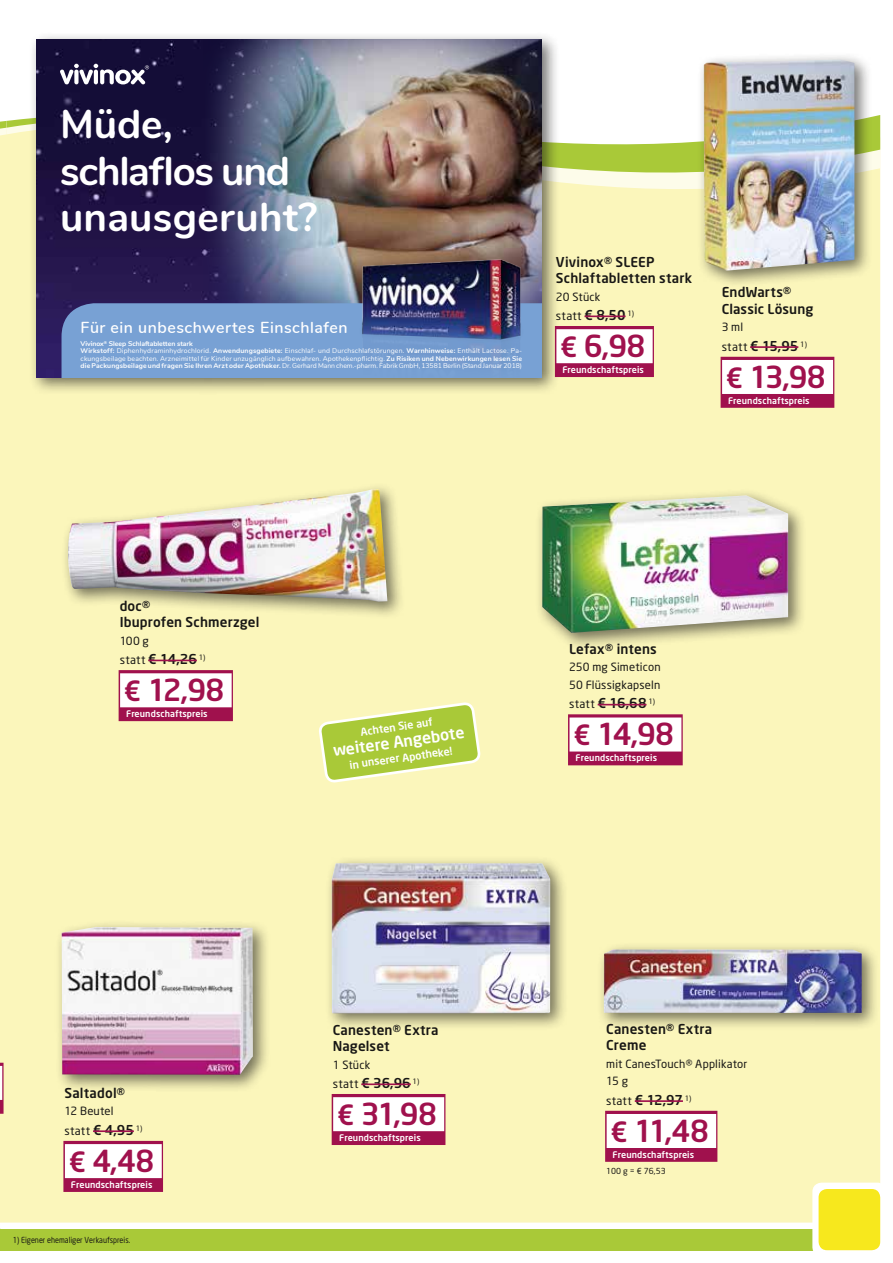
<style>
.page{position:relative;width:893px;height:1263px;background:#fff}
.page>*{position:absolute;margin:0;border:0;box-sizing:border-box;transform-origin:0 0}
.t1{font:700 40.35px/46.7px "Nunito";color:#fff}
.t2{font:500 30px "Neo Sans";letter-spacing:-.025em;color:#a0114d}
.t3{font:600 15.9px "Nunito";letter-spacing:.03em;color:#fff}
.t4{font:500 15.75px "Neo Sans";color:#fff}
.t5{font:500 13.5px/16.5px "Neo Sans";letter-spacing:.01em;color:#181715}
.t6{font:11.55px "Neo Sans";letter-spacing:.025em;color:#181715}
.t7{font:11.25px/17.4px "Neo Sans";letter-spacing:.015em;color:#181715}
.t8{font:500 10.65px "Neo Sans";color:#fff}
.t9{font:500 9px "Neo Sans";letter-spacing:.01em;color:#fff}
.t10{font:8.25px "Neo Sans";color:#181715;scale:.88 1}
.t11{font:8.25px "Neo Sans";color:#181715}
.t12{font:6.9px/7.5px "Nunito";letter-spacing:.02em;color:#fff}
.s1{font-weight:700}
.s2{font-weight:500;font-size:13.5px}
.s3{font-size:27.6px}
.s4{font-weight:400;font-size:11.55px}
</style>
<div class="page">
<div style="left:0;top:209px;width:880px;height:1013px;background:#fbf6bb"></div>
<div style="left:0;top:1229px;width:880px;height:21px;background:#a9c938"></div>
<div style="left:812px;top:1182px;width:74px;height:74px;background:#fff;border-radius:9px"></div>
<div style="left:819px;top:1189px;width:61px;height:61px;background:#f7e81d;border-radius:9px"></div>
<svg style="left:0;top:121px;width:6px;height:88px"></svg>
<svg style="left:6px;top:115px;width:874px;height:112px"></svg>
<div style="left:597px;top:942px;width:283px;height:89px;background:#181715;opacity:.6"></div>
<img style="left:604px;top:949px;width:258px;height:64px">
<div style="left:605px;top:1111px;width:112px;height:51px;background:#a0114d"></div>
<div style="left:607px;top:1114px;width:109px;height:34px;background:#fff"></div>
<hr style="left:635px;top:1100px;width:48px;height:2px;background:#a0114d">
<div style="left:332px;top:1094px;width:113px;height:51px;background:#a0114d"></div>
<div style="left:333px;top:1097px;width:111px;height:34px;background:#fff"></div>
<hr style="left:361px;top:1083px;width:50px;height:2px;background:#a0114d">
<div style="left:325px;top:856px;width:243px;height:175px;background:#181715;opacity:.6"></div>
<img style="left:332px;top:863px;width:218px;height:150px">
<div style="left:55px;top:920px;width:216px;height:173px;background:#181715;opacity:.6"></div>
<img style="left:62px;top:927px;width:191px;height:148px">
<div style="left:63px;top:1141px;width:100px;height:51px;background:#a0114d"></div>
<div style="left:65px;top:1144px;width:97px;height:34px;background:#fff"></div>
<hr style="left:93px;top:1130px;width:41px;height:2px;background:#a0114d">
<div style="left:61px;top:482px;width:344px;height:138px;background:#181715;opacity:.6"></div>
<img style="left:68px;top:489px;width:319px;height:113px">
<div style="left:119px;top:670px;width:114px;height:51px;background:#a0114d"></div>
<div style="left:120px;top:673px;width:112px;height:34px;background:#fff"></div>
<hr style="left:148px;top:660px;width:49px;height:1px;background:#a0114d">
<div style="left:697px;top:52px;width:175px;height:236px;background:#181715;opacity:.6"></div>
<img style="left:704px;top:60px;width:150px;height:211px">
<div style="left:721px;top:357px;width:113px;height:51px;background:#a0114d"></div>
<div style="left:722px;top:360px;width:111px;height:34px;background:#fff"></div>
<hr style="left:750px;top:346px;width:48px;height:2px;background:#a0114d">
<div style="left:535px;top:488px;width:271px;height:162px;background:#181715;opacity:.6"></div>
<img style="left:542px;top:495px;width:246px;height:138px">
<div style="left:568px;top:714px;width:115px;height:51px;background:#a0114d"></div>
<div style="left:569px;top:717px;width:112px;height:34px;background:#fff"></div>
<hr style="left:598px;top:704px;width:48px;height:1px;background:#a0114d">
<div style="left:29px;top:32px;width:531px;height:363px;background:#181715;opacity:.6"></div>
<img style="left:309px;top:39px;width:233px;height:264px">
<img style="left:36px;top:39px;width:273px;height:338px">
<svg style="left:60px;top:64px;width:89px;height:20px"></svg>
<div style="left:62px;top:303px;width:480px;height:74px;background:#78a1d4"></div>
<img style="left:355px;top:241px;width:172px;height:136px">
<svg style="left:557px;top:390px;width:6px;height:7px"></svg>
<div style="left:555px;top:326px;width:99px;height:51px;background:#a0114d"></div>
<div style="left:556px;top:329px;width:97px;height:34px;background:#fff"></div>
<hr style="left:585px;top:315px;width:40px;height:2px;background:#a0114d">
<svg style="left:319px;top:703px;width:161px;height:79px;background:#c5d86a"></svg>
<svg style="left:0;top:1063px;width:4px;height:51px"></svg>
<hr style="left:0;top:1066px;width:2px;height:34px;background:#fff">
<h1 class="t1" style="left:60px;top:98px;width:259px">Müde, schlaflos und unausgeruht?</h1>
<h3 class="t3" style="left:81px;top:315px;width:269px">Für ein unbeschwertes Einschlafen</h3>
<p class="t12" style="left:81px;top:339px;width:443px"><span class="s1">Vivinox</span><sup>®</sup> <span class="s1">Sleep Schlaftabletten stark<br>Wirkstoff:</span> Diphenhydraminhydrochlorid. <span class="s1">Anwendungsgebiete:</span> Einschlaf- und Durchschlafstörungen. <span class="s1">Warnhinweise:</span> Enthält Lactose. Pa&shy;ckungsbeilage beachten. Arzneimittel für Kinder unzugänglich aufbewahren. Apothekenpflichtig. <span class="s1">Zu Risiken und Nebenwirkungen lesen Sie die Packungsbeilage und fragen Sie Ihren Arzt oder Apotheker.</span> Dr. Gerhard Mann chem.-pharm. Fabrik GmbH, 13581 Berlin (Stand Januar 2018)</p>
<h3 class="t5" style="left:556px;top:253px;width:138px">Vivinox® SLEEP<br>Schlaftabletten stark</h3>
<h3 class="t7" style="left:556px;top:288px;width:46px">20 Stück</h3>
<h3 class="t6" style="left:556px;top:309px;width:80px">statt <span class="s2">€ 8,50</span> <sup>1)</sup></h3>
<h2 class="t2" style="left:560px;top:327px;width:87px"><span class="s3">€</span> 6,98</h2>
<h3 class="t9" style="left:562px;top:364px;width:83px">Freundschaftspreis</h3>
<h3 class="t5" style="left:722px;top:284px;width:93px">EndWarts®<br>Classic Lösung</h3>
<h3 class="t7" style="left:722px;top:318px;width:23px">3 ml</h3>
<h3 class="t5" style="left:722px;top:337px;width:87px"><span class="s4">statt</span> € 15,95 <sup>1)</sup></h3>
<h2 class="t2" style="left:726px;top:358px;width:101px"><span class="s3">€</span> 13,98</h2>
<h3 class="t9" style="left:728px;top:395px;width:83px">Freundschaftspreis</h3>
<h3 class="t5" style="left:120px;top:597px;width:141px">doc®<br>Ibuprofen Schmerzgel</h3>
<h3 class="t7" style="left:120px;top:632px;width:31px">100 g</h3>
<h3 class="t5" style="left:120px;top:651px;width:87px"><span class="s4">statt</span> € 14,26 <sup>1)</sup></h3>
<h2 class="t2" style="left:124px;top:671px;width:102px"><span class="s3">€</span> 12,98</h2>
<h3 class="t9" style="left:126px;top:708px;width:83px">Freundschaftspreis</h3>
<h3 class="t8" style="left:360px;top:725px;width:74px;rotate:-8deg">Achten Sie auf</h3>
<h3 class="t4" style="left:332px;top:741px;width:134px;rotate:-8deg">weitere Angebote</h3>
<h3 class="t8" style="left:349px;top:758px;width:105px;rotate:-8deg">in unserer Apotheke!</h3>
<h3 class="t5" style="left:569px;top:640px;width:89px">Lefax® intens</h3>
<h3 class="t7" style="left:569px;top:658px;width:93px">250 mg Simeticon<br>50 Flüssigkapseln</h3>
<h3 class="t5" style="left:569px;top:695px;width:87px"><span class="s4">statt</span> € 16,68 <sup>1)</sup></h3>
<h2 class="t2" style="left:573px;top:715px;width:102px"><span class="s3">€</span> 14,98</h2>
<h3 class="t9" style="left:575px;top:752px;width:83px">Freundschaftspreis</h3>
<h3 class="t5" style="left:64px;top:1084px;width:62px">Saltadol®</h3>
<h3 class="t7" style="left:64px;top:1102px;width:51px">12 Beutel</h3>
<h3 class="t6" style="left:64px;top:1124px;width:79px">statt <span class="s2">€ 4,95</span> <sup>1)</sup></h3>
<h2 class="t2" style="left:69px;top:1142px;width:87px"><span class="s3">€</span> 4,48</h2>
<h3 class="t9" style="left:71px;top:1179px;width:83px">Freundschaftspreis</h3>
<p class="t10" style="left:13px;top:1235px;width:135px">1) Eigener ehemaliger Verkaufspreis.</p>
<h3 class="t5" style="left:333px;top:1021px;width:107px">Canesten® Extra<br>Nagelset</h3>
<h3 class="t7" style="left:333px;top:1055px;width:39px">1 Stück</h3>
<h3 class="t5" style="left:333px;top:1074px;width:88px"><span class="s4">statt</span> € 36,96 <sup>1)</sup></h3>
<h2 class="t2" style="left:337px;top:1095px;width:101px"><span class="s3">€</span> 31,98</h2>
<h3 class="t9" style="left:339px;top:1132px;width:83px">Freundschaftspreis</h3>
<h3 class="t5" style="left:606px;top:1020px;width:107px">Canesten® Extra<br>Creme</h3>
<h3 class="t7" style="left:606px;top:1055px;width:143px">mit CanesTouch® Applikator<br>15 g</h3>
<h3 class="t5" style="left:606px;top:1091px;width:87px"><span class="s4">statt</span> € 12,97 <sup>1)</sup></h3>
<h2 class="t2" style="left:610px;top:1111px;width:100px"><span class="s3">€</span> 11,48</h2>
<h3 class="t9" style="left:613px;top:1149px;width:83px">Freundschaftspreis</h3>
<p class="t11" style="left:606px;top:1165px;width:61px">100 g = € 76,53</p>
</div>
